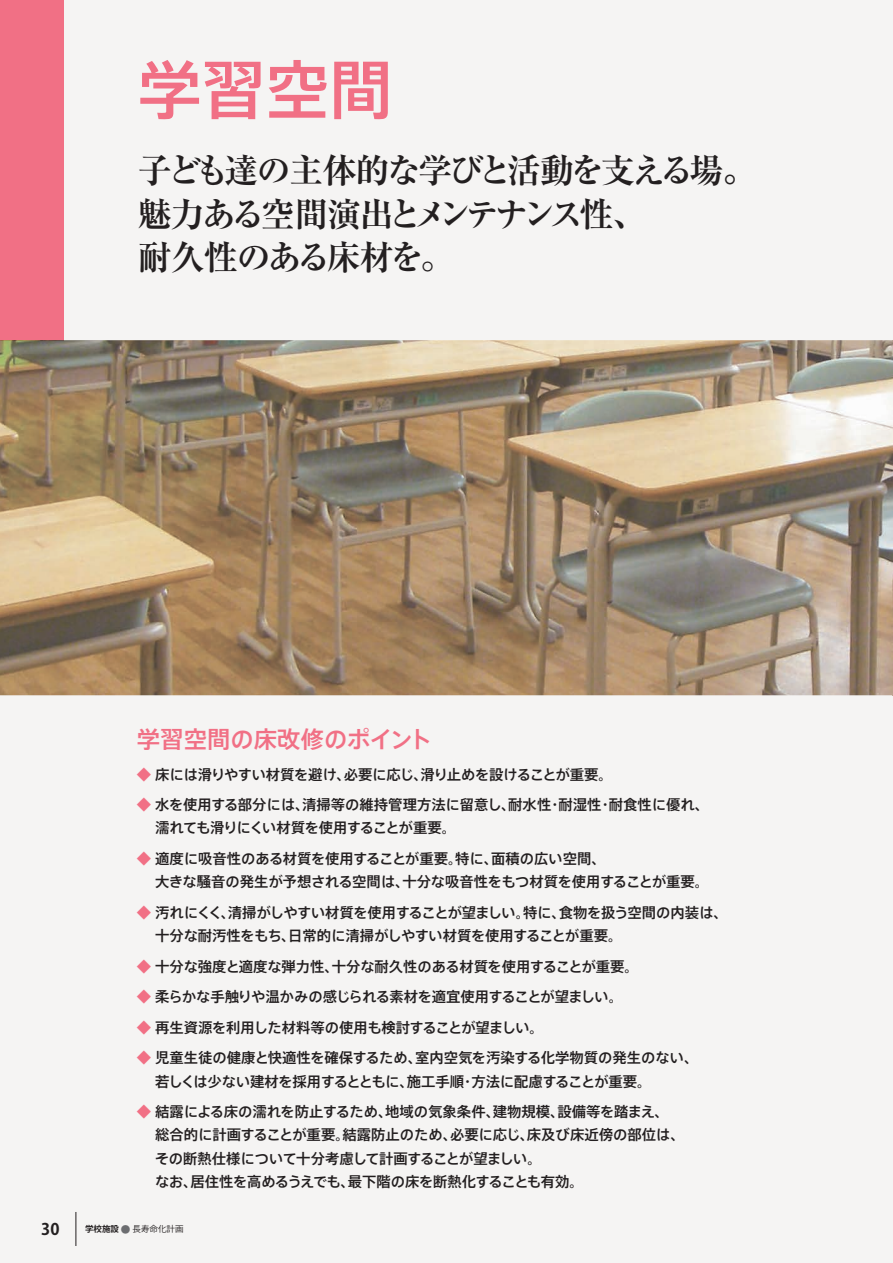
<style>
.page{position:relative;width:893px;height:1263px;background:#f5f4f3}
.page>*{position:absolute;margin:0;border:0;box-sizing:border-box;transform-origin:0 0}
.t1{font:500 63.75px "Axis Std";color:#f17085}
.t2{font:700 34.05px/43.5px "Ryumin Pro";letter-spacing:-.11em;color:#231f20}
.t3{font:500 23.4px "Axis Std";color:#f17085}
.t4{font:700 15.9px "Koz Go Pro";color:#231f20}
.t5{font:500 14.4px/23.2px "Axis Std";letter-spacing:-.01em;color:#231f20}
.t6{font:500 14.4px "Axis Std";letter-spacing:-.04em;color:#231f20}
.t7{font:8.55px "Koz Go Pro";color:#231f20}
.s1{font-weight:500}
.s2{color:#f17085}
.s3{font-weight:700}
.s4{font-weight:700;font-size:9.6px;color:#6c6d70}
</style>
<div class="page">
<div style="left:0;top:0;width:64px;height:340px;background:#f17085"></div>
<hr style="left:76px;top:1212px;width:1px;height:34px;background:#231f20">
<img style="left:0;top:340px;width:893px;height:355px">
<img style="left:0;top:340px;width:64px;height:1px">
<h1 class="t1" style="left:138px;top:42px;width:257px">学習空間</h1>
<h2 class="t2" style="left:138px;top:146px;width:620px">子ども達の主体的な学びと活動を支える場。魅力ある空間演出とメンテナンス性、<br>耐久性のある床材を<span class="s1">。</span></h2>
<h3 class="t3" style="left:137px;top:721px;width:297px">学習空間の床改修のポイント</h3>
<p class="t5" style="left:137px;top:761px;width:477px"><span class="s2">◆</span> 床には滑りやすい材質を避け、必要に応じ、滑り止めを設けることが重要。</p>
<p class="t5" style="left:137px;top:792px;width:574px"><span class="s2">◆</span> 水を使用する部分には、清掃等の維持管理方法に留意し、耐水性・耐湿性・耐食性に優れ、　 濡れても滑りにくい材質を使用することが重要。</p>
<p class="t5" style="left:137px;top:846px;width:574px"><span class="s2">◆</span> 適度に吸音性のある材質を使用することが重要。特に、面積の広い空間、<br>　大きな騒音の発生が予想される空間は、十分な吸音性をもつ材質を使用することが重要。</p>
<p class="t5" style="left:137px;top:900px;width:592px"><span class="s2">◆</span> 汚れにくく、清掃がしやすい材質を使用することが望ましい。特に、食物を扱う空間の内装は、　 十分な耐汚性をもち、日常的に清掃がしやすい材質を使用することが重要。</p>
<p class="t5" style="left:137px;top:953px;width:504px"><span class="s2">◆</span> 十分な強度と適度な弾力性、十分な耐久性のある材質を使用することが重要。</p>
<p class="t6" style="left:137px;top:986px;width:488px"><span class="s2">◆</span> 柔らかな手触りや温かみの感じられる素材を適宜使用することが望ましい。</p>
<p class="t5" style="left:137px;top:1015px;width:409px"><span class="s2">◆</span> 再生資源を利用した材料等の使用も検討することが望ましい。</p>
<p class="t5" style="left:137px;top:1045px;width:563px"><span class="s2">◆</span> 児童生徒の健康と快適性を確保するため、室内空気を汚染する化学物質の発生のない、　 若しくは少ない建材を採用するとともに、施工手順・方法に配慮することが重要。</p>
<p class="t5" style="left:137px;top:1099px;width:549px"><span class="s2">◆</span> 結露による床の濡れを防止するため、地域の気象条件、建物規模、設備等を踏まえ、　 総合的に計画することが重要。結露防止のため、必要に応じ、床及び床近傍の部位は、　 その断熱仕様について十分考慮して計画することが望ましい。<br>　 なお、居住性を高めるうえでも、最下階の床を断熱化することも有効。</p>
<p class="t4" style="left:41px;top:1219px;width:20px">30</p>
<p class="t7" style="left:85px;top:1223px;width:100px"><span class="s3">学校施設</span> <span class="s4">●</span> 長寿命化計画</p>
</div>
